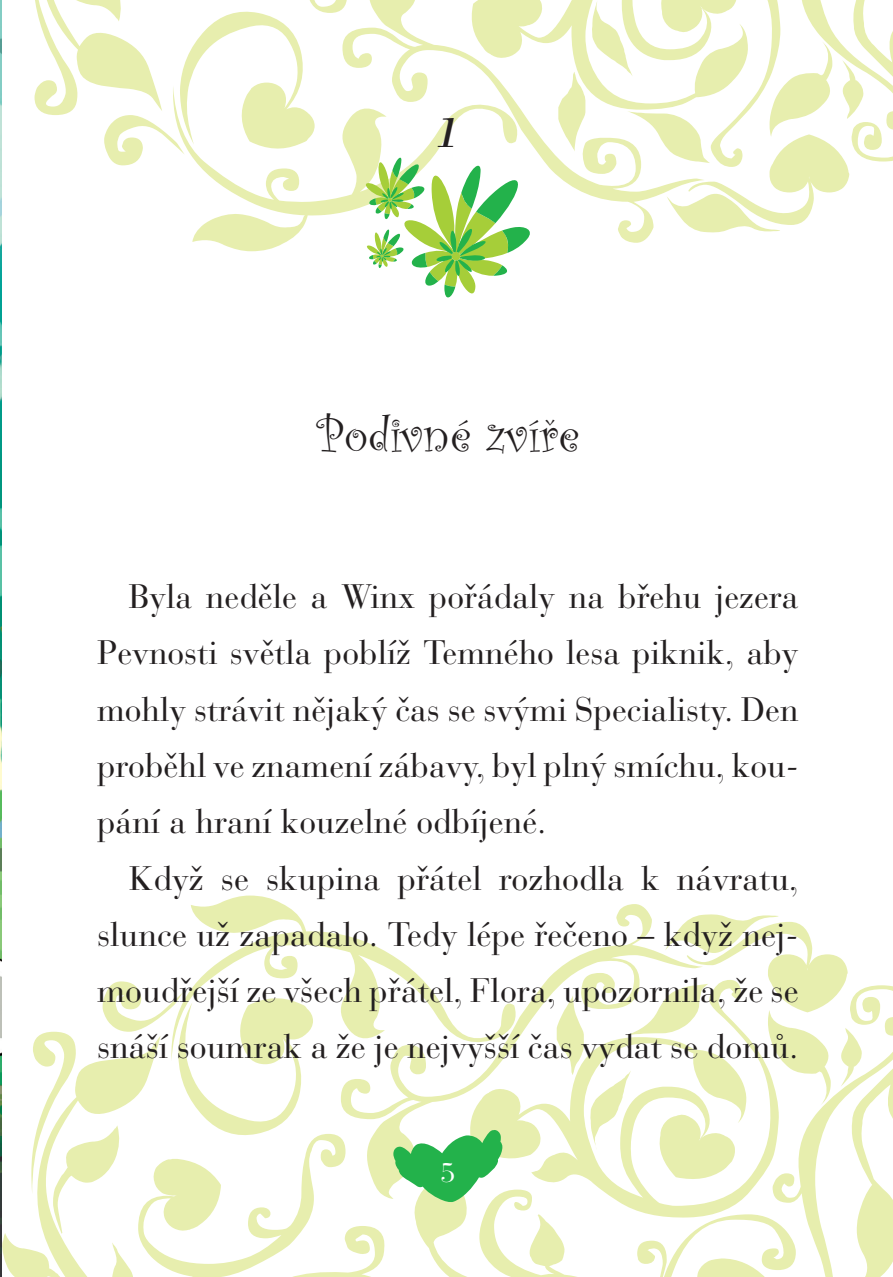
<style>
.page{position:relative;width:893px;height:1277px;background:#fff}
.page>*{position:absolute;margin:0;border:0;box-sizing:border-box;transform-origin:0 0}
.t1{font:49.5px "Curlz";letter-spacing:.01em;color:#231f20}
.t2{font:italic 45px "Bodoni CE";color:#231f20}
.t3{font:33.75px/56.2px "Bauer Bodoni CE";color:#231f20;text-align:justify}
.t4{font:27px "Bauer Bodoni CE";color:#fff}
</style>
<div class="page">
<svg style="left:3px;top:895px;width:890px;height:382px"></svg>
<svg style="left:1px;top:895px;width:2px;height:382px"></svg>
<svg style="left:1px;top:0;width:1px;height:251px"></svg>
<svg style="left:34px;top:0;width:859px;height:251px"></svg>
<svg style="left:393px;top:1130px;width:109px;height:72px"></svg>
<svg style="left:366px;top:158px;width:164px;height:139px"></svg>
<img style="left:0;top:0;width:1px;height:1277px">
<h2 class="t2" style="left:437px;top:116px;width:24px">1</h2>
<h1 class="t1" style="left:316px;top:415px;width:265px">Podivné zvírˇe</h1>
<p class="t3" style="left:97px;top:572px;width:703px;text-indent:32px">Byla neděle a Winx pořádaly na břehu jezera Pevnosti světla poblíž Temného lesa piknik, aby mohly strávit nějaký čas se svými Specialisty. Den proběhl ve znamení zábavy, byl plný smíchu, kou&shy;pání a hraní kouzelné odbíjené.</p>
<p class="t3" style="left:97px;top:853px;width:703px;text-indent:32px">Když se skupina přátel rozhodla k návratu, slunce už zapadalo. Tedy lépe řečeno – když nej&shy;moudřejší ze všech přátel, Flora, upozornila, že se snáší soumrak a že je nejvyšší čas vydat se domů.</p>
<p class="t4" style="left:440px;top:1161px;width:17px">5</p>
</div>
